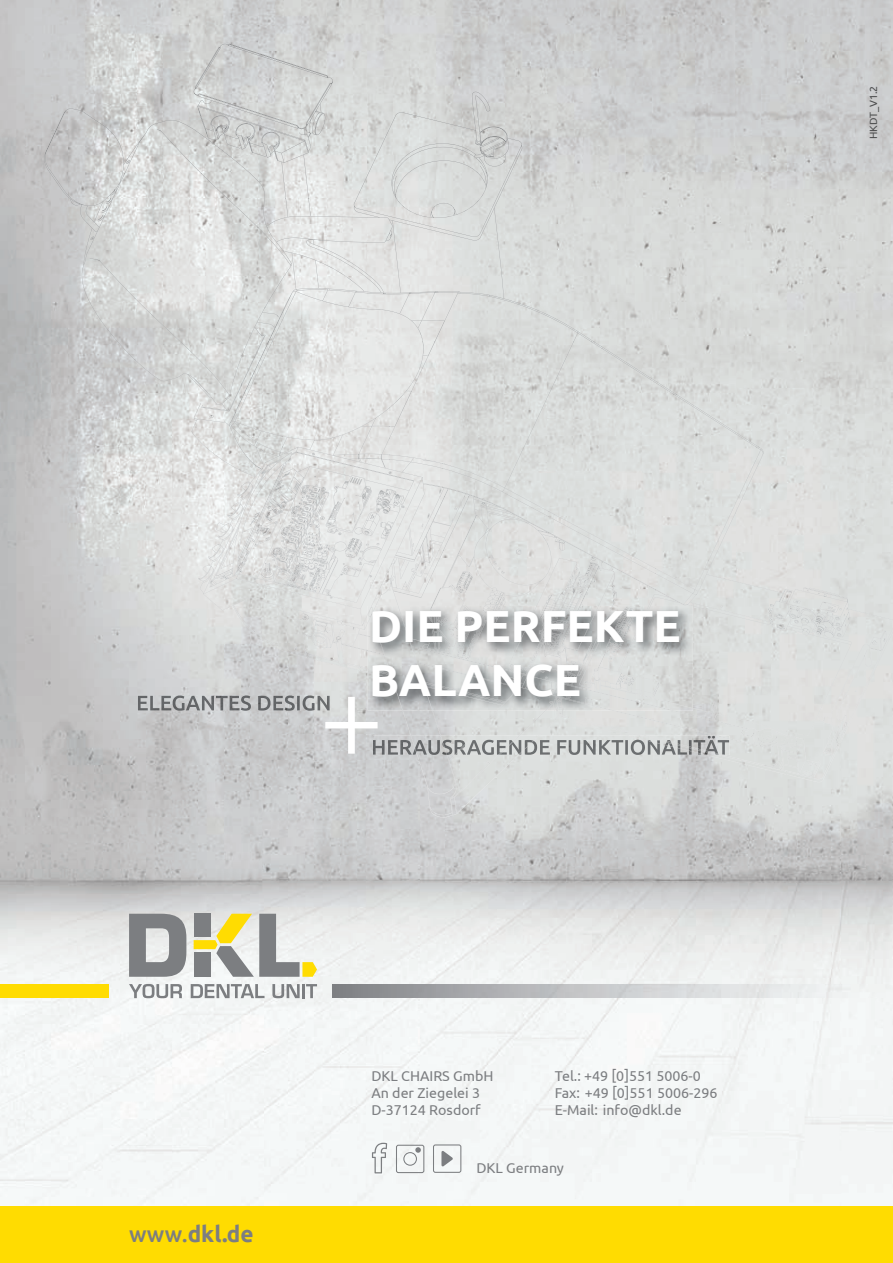
<style>
.page{position:relative;width:893px;height:1263px;background:#fff}
.page>*{position:absolute;margin:0;border:0;box-sizing:border-box;transform-origin:0 0}
.t1{font:700 45px/54px "Ubuntu";color:#fff}
.t2{font:700 22.5px "Ubuntu";color:#7c7e81}
.t3{font:14.25px/17.1px "Ubuntu";color:#7c7e81}
.t4{font:10.5px "Ubuntu";color:#4b4c4d}
.s1{font-weight:500}
</style>
<div class="page">
<img style="left:0;top:0;width:296px;height:368px">
<img style="left:367px;top:0;width:368px;height:368px">
<img style="left:735px;top:0;width:158px;height:609px">
<img style="left:0;top:368px;width:263px;height:838px">
<img style="left:263px;top:368px;width:315px;height:105px">
<img style="left:262px;top:658px;width:159px;height:548px">
<img style="left:841px;top:740px;width:52px;height:466px">
<img style="left:420px;top:755px;width:368px;height:451px">
<img style="left:788px;top:746px;width:53px;height:460px">
<img style="left:189px;top:418px;width:74px;height:59px">
<img style="left:345px;top:391px;width:105px;height:56px">
<img style="left:216px;top:626px;width:39px;height:8px">
<img style="left:254px;top:631px;width:54px;height:27px">
<img style="left:307px;top:668px;width:54px;height:3px">
<img style="left:44px;top:109px;width:59px;height:123px">
<img style="left:194px;top:418px;width:36px;height:1px">
<img style="left:118px;top:134px;width:28px;height:51px">
<img style="left:828px;top:730px;width:14px;height:19px">
<img style="left:91px;top:160px;width:33px;height:13px">
<img style="left:192px;top:419px;width:63px;height:58px">
<img style="left:578px;top:332px;width:185px;height:164px">
<img style="left:292px;top:321px;width:117px;height:21px">
<img style="left:230px;top:387px;width:53px;height:55px">
<img style="left:389px;top:341px;width:54px;height:117px">
<img style="left:524px;top:341px;width:78px;height:106px">
<img style="left:602px;top:346px;width:75px;height:49px">
<img style="left:282px;top:407px;width:108px;height:40px">
<img style="left:673px;top:394px;width:87px;height:53px">
<img style="left:442px;top:447px;width:107px;height:49px">
<div style="left:708px;top:447px;width:53px;height:49px;background:#dedfde"></div>
<img style="left:292px;top:293px;width:168px;height:28px">
<img style="left:303px;top:633px;width:65px;height:35px">
<img style="left:877px;top:630px;width:10px;height:21px">
<img style="left:267px;top:216px;width:87px;height:77px">
<img style="left:124px;top:120px;width:122px;height:54px">
<img style="left:82px;top:173px;width:53px;height:187px">
<img style="left:201px;top:173px;width:66px;height:55px">
<img style="left:241px;top:227px;width:51px;height:160px">
<img style="left:135px;top:298px;width:53px;height:83px">
<img style="left:188px;top:348px;width:54px;height:70px">
<img style="left:339px;top:415px;width:41px;height:21px">
<img style="left:424px;top:458px;width:46px;height:38px">
<img style="left:424px;top:496px;width:9px;height:54px">
<img style="left:424px;top:550px;width:9px;height:48px">
<img style="left:213px;top:144px;width:48px;height:40px">
<img style="left:265px;top:239px;width:26px;height:70px">
<img style="left:218px;top:307px;width:47px;height:98px">
<svg style="left:165px;top:378px;width:11px;height:3px"></svg>
<img style="left:304px;top:634px;width:11px;height:22px">
<img style="left:464px;top:778px;width:50px;height:29px">
<img style="left:430px;top:788px;width:35px;height:29px">
<img style="left:200px;top:447px;width:224px;height:179px">
<img style="left:391px;top:489px;width:8px;height:15px">
<img style="left:208px;top:491px;width:25px;height:67px">
<img style="left:233px;top:452px;width:59px;height:123px">
<img style="left:296px;top:454px;width:95px;height:111px">
<img style="left:286px;top:564px;width:50px;height:29px">
<img style="left:331px;top:564px;width:1px;height:22px">
<img style="left:325px;top:564px;width:6px;height:26px">
<img style="left:255px;top:546px;width:12px;height:26px">
<img style="left:255px;top:508px;width:12px;height:38px">
<img style="left:266px;top:502px;width:1px;height:18px">
<img style="left:325px;top:506px;width:80px;height:31px">
<img style="left:325px;top:541px;width:11px;height:23px">
<img style="left:327px;top:542px;width:3px;height:11px">
<img style="left:325px;top:546px;width:2px;height:9px">
<svg style="left:267px;top:480px;width:58px;height:110px;background:#d8dad9"></svg>
<img style="left:312px;top:544px;width:14px;height:8px">
<img style="left:354px;top:92px;width:168px;height:201px">
<img style="left:194px;top:44px;width:138px;height:94px">
<img style="left:198px;top:100px;width:106px;height:40px">
<img style="left:286px;top:198px;width:33px;height:91px">
<div style="left:475px;top:450px;width:90px;height:46px;background:#dadddc"></div>
<img style="left:433px;top:496px;width:387px;height:282px">
<img style="left:452px;top:506px;width:425px;height:214px">
<img style="left:536px;top:558px;width:42px;height:48px">
<img style="left:591px;top:556px;width:249px;height:78px">
<img style="left:257px;top:322px;width:18px;height:6px">
<img style="left:675px;top:683px;width:18px;height:25px">
<img style="left:675px;top:606px;width:18px;height:77px">
<img style="left:557px;top:606px;width:118px;height:105px">
<img style="left:368px;top:606px;width:189px;height:105px">
<img style="left:368px;top:606px;width:8px;height:17px">
<img style="left:409px;top:635px;width:184px;height:70px">
<img style="left:420px;top:611px;width:129px;height:68px">
<img style="left:579px;top:609px;width:57px;height:78px">
<img style="left:458px;top:607px;width:177px;height:51px">
<img style="left:631px;top:610px;width:3px;height:55px">
<img style="left:509px;top:606px;width:122px;height:63px">
<img style="left:598px;top:615px;width:34px;height:74px">
<img style="left:621px;top:616px;width:11px;height:28px">
<img style="left:550px;top:613px;width:71px;height:35px">
<img style="left:549px;top:643px;width:67px;height:40px">
<svg style="left:325px;top:697px;width:53px;height:57px"></svg>
<img style="left:138px;top:695px;width:192px;height:16px">
<img style="left:373px;top:736px;width:254px;height:19px">
<img style="left:627px;top:736px;width:17px;height:19px">
<img style="left:644px;top:736px;width:85px;height:19px">
<img style="left:520px;top:736px;width:19px;height:19px">
<img style="left:411px;top:736px;width:109px;height:19px">
<svg style="left:129px;top:914px;width:57px;height:63px;background:#989a9c"></svg>
<svg style="left:194px;top:914px;width:123px;height:63px"></svg>
<svg style="left:129px;top:984px;width:53px;height:14px"></svg>
<svg style="left:191px;top:984px;width:74px;height:14px"></svg>
<svg style="left:272px;top:984px;width:28px;height:14px"></svg>
<hr style="left:302px;top:984px;width:3px;height:14px;background:#7c7e81">
<svg style="left:306px;top:984px;width:11px;height:14px"></svg>
<div style="left:0;top:1206px;width:893px;height:57px;background:#ffdc01"></div>
<img style="left:333px;top:984px;width:560px;height:14px">
<div style="left:0;top:984px;width:109px;height:14px;background:#ffdc01"></div>
<svg style="left:372px;top:1143px;width:15px;height:30px"></svg>
<svg style="left:396px;top:1145px;width:28px;height:28px"></svg>
<svg style="left:433px;top:1144px;width:28px;height:29px"></svg>
<p class="t4" style="left:867px;top:139px;width:55px;rotate:-90deg">HKDT_V1.2</p>
<h1 class="t1" style="left:369px;top:598px;width:313px">DIE PERFEKTE<br>BALANCE</h1>
<h2 class="t2" style="left:129px;top:1220px;width:126px"><span class="s1">www.</span>dkl.de</h2>
<p class="t3" style="left:371px;top:1066px;width:124px">DKL CHAIRS GmbH<br>An der Ziegelei 3<br>D-37124 Rosdorf</p>
<p class="t3" style="left:555px;top:1066px;width:164px">Tel.: +49 [0]551 5006-0<br>Fax: +49 [0]551 5006-296<br>E-Mail: info@dkl.de</p>
<p class="t3" style="left:476px;top:1159px;width:89px">DKL Germany</p>
</div>
